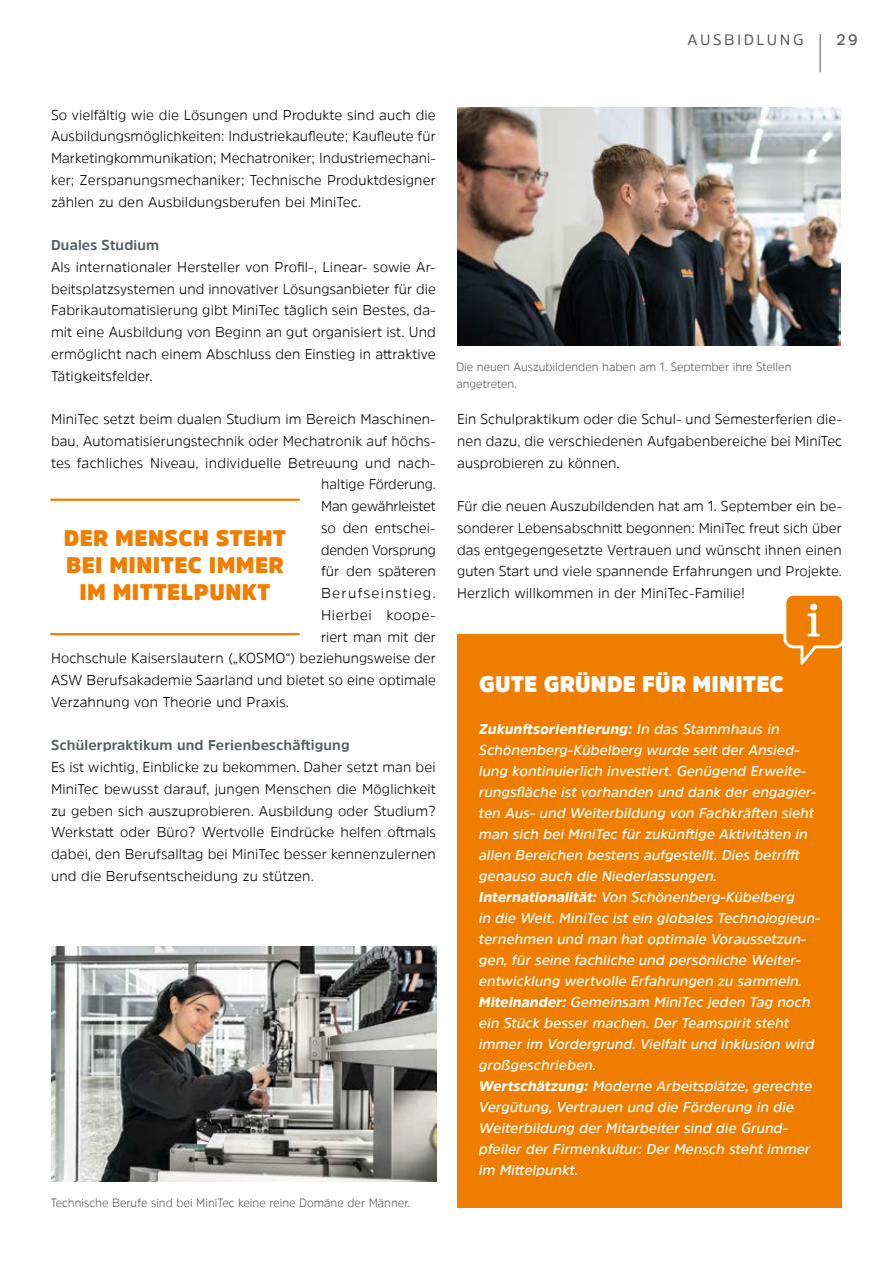
<style>
.page{position:relative;width:893px;height:1263px;background:#fff}
.page>*{position:absolute;margin:0;border:0;box-sizing:border-box;transform-origin:0 0}
.t1{font:900 22.5px/27px "Amsi Pro";letter-spacing:.02em;color:#ef7d00;text-align:center}
.t2{font:900 22.5px "Amsi Pro";letter-spacing:.01em;color:#fff}
.t3{font:15px "Amsi Pro";letter-spacing:.17em;color:#575756}
.t4{font:600 15px "Amsi Pro";color:#575756}
.t5{font:300 14.25px/21.8px "Amsi Pro";letter-spacing:.01em;color:#000;text-align:justify}
.t6{font:italic 600 14.25px/21px "Amsi Pro";color:#fff}
.t7{font:700 14.25px "Amsi Pro";letter-spacing:.01em;color:#535d62}
.t8{font:300 14.25px "Amsi Pro";letter-spacing:-.01em;color:#000}
.t9{font:300 14.25px "Amsi Pro";letter-spacing:-.015em;color:#000}
.t10{font:300 14.25px "Amsi Pro";letter-spacing:.08em;color:#000}
.t11{font:300 14.25px "Amsi Pro";letter-spacing:.035em;color:#000}
.t12{font:300 12px/16.5px "Amsi Pro";color:#575756}
.s1{font-weight:900}
</style>
<div class="page">
<img style="left:457px;top:108px;width:383px;height:238px">
<hr style="left:820px;top:34px;width:1px;height:38px;background:#575756">
<hr style="left:50px;top:499px;width:250px;height:2px;background:#ef7d00">
<hr style="left:50px;top:633px;width:250px;height:2px;background:#ef7d00">
<img style="left:51px;top:946px;width:385px;height:236px">
<div style="left:457px;top:634px;width:385px;height:574px;background:#ef7d00"></div>
<svg style="left:783px;top:595px;width:60px;height:69px"></svg>
<p class="t3" style="left:687px;top:30px;width:118px">AUSBIDLUNG</p>
<p class="t4" style="left:836px;top:30px;width:23px">29</p>
<p class="t5" style="left:51px;top:103px;width:386px">So vielfältig wie die Lösungen und Produkte sind auch die Ausbildungsmöglichkeiten: Industriekaufleute; Kaufleute für Marketingkommunikation; Mechatroniker; Industriemechani&shy;ker; Zerspanungsmechaniker; Technische Produktdesigner zählen zu den Ausbildungsberufen bei MiniTec.</p>
<p class="t7" style="left:51px;top:235px;width:110px">Duales Studium</p>
<p class="t5" style="left:51px;top:256px;width:386px">Als internationaler Hersteller von Profil-, Linear- sowie Ar&shy;beitsplatzsystemen und innovativer Lösungsanbieter für die Fabrikautomatisierung gibt MiniTec täglich sein Bestes, da&shy;mit eine Ausbildung von Beginn an gut organisiert ist. Und ermöglicht nach einem Abschluss den Einstieg in attraktive Tätigkeitsfelder.</p>
<p class="t5" style="left:51px;top:408px;width:386px">MiniTec setzt beim dualen Studium im Bereich Maschinen-</p>
<p class="t5" style="left:51px;top:430px;width:386px">bau, Automatisierungstechnik oder Mechatronik auf höchs-</p>
<p class="t5" style="left:51px;top:451px;width:386px">tes fachliches Niveau, individuelle Betreuung und nach-</p>
<p class="t8" style="left:321px;top:474px;width:116px">haltige Förderung.</p>
<p class="t8" style="left:321px;top:496px;width:116px">Man gewährleistet</p>
<p class="t5" style="left:321px;top:517px;width:116px">so den entschei-</p>
<p class="t9" style="left:321px;top:540px;width:116px">denden Vorsprung</p>
<p class="t5" style="left:321px;top:560px;width:116px">für den späteren</p>
<p class="t10" style="left:321px;top:583px;width:116px">Berufseinstieg.</p>
<p class="t11" style="left:321px;top:605px;width:116px">Hierbei koope-</p>
<p class="t5" style="left:321px;top:625px;width:116px">riert man mit der</p>
<p class="t5" style="left:51px;top:647px;width:386px">Hochschule Kaiserslautern („KOSMO“) beziehungsweise der</p>
<p class="t5" style="left:51px;top:669px;width:386px">ASW Berufsakademie Saarland und bietet so eine optimale</p>
<p class="t5" style="left:51px;top:691px;width:239px">Verzahnung von Theorie und Praxis.</p>
<p class="t7" style="left:51px;top:735px;width:300px">Schülerpraktikum und Ferienbeschäftigung</p>
<p class="t5" style="left:51px;top:756px;width:386px">Es ist wichtig, Einblicke zu bekommen. Daher setzt man bei MiniTec bewusst darauf, jungen Menschen die Möglichkeit zu geben sich auszuprobieren. Ausbildung oder Studium?<br>Werkstatt oder Büro? Wertvolle Eindrücke helfen oftmals dabei, den Berufsalltag bei MiniTec besser kennenzulernen und die Berufsentscheidung zu stützen.</p>
<h1 class="t1" style="left:64px;top:524px;width:224px">DER MENSCH STEHT<br>BEI MINITEC IMMER<br>IM MITTELPUNKT</h1>
<p class="t12" style="left:51px;top:1194px;width:361px">Technische Berufe sind bei MiniTec keine reine Domäne der Männer.</p>
<p class="t12" style="left:456px;top:358px;width:337px">Die neuen Auszubildenden haben am 1. September ihre Stellen angetreten.</p>
<p class="t5" style="left:457px;top:408px;width:387px">Ein Schulpraktikum oder die Schul- und Semesterferien die&shy;nen dazu, die verschiedenen Aufgabenbereiche bei MiniTec ausprobieren zu können.</p>
<p class="t5" style="left:457px;top:495px;width:386px">Für die neuen Auszubildenden hat am 1. September ein be&shy;sonderer Lebensabschnitt begonnen: MiniTec freut sich über das entgegengesetzte Vertrauen und wünscht ihnen einen guten Start und viele spannende Erfahrungen und Projekte.<br>Herzlich willkommen in der MiniTec-Familie!</p>
<h1 class="t2" style="left:479px;top:668px;width:306px">GUTE GRÜNDE FÜR MINITEC</h1>
<p class="t6" style="left:479px;top:718px;width:343px"><span class="s1">Zukunftsorientierung:</span> In das Stammhaus in Schönenberg-Kübelberg wurde seit der Ansied&shy;lung kontinuierlich investiert. Genügend Erweite&shy;rungsfläche ist vorhanden und dank der engagier&shy;ten Aus- und Weiterbildung von Fachkräften sieht man sich bei MiniTec für zukünftige Aktivitäten in allen Bereichen bestens aufgestellt. Dies betrifft genauso auch die Niederlassungen.<br><span class="s1">Internationalität:</span> Von Schönenberg-Kübelberg<br>in die Welt. MiniTec ist ein globales Technologieun&shy;ternehmen und man hat optimale Voraussetzun&shy;gen, für seine fachliche und persönliche Weiter&shy;entwicklung wertvolle Erfahrungen zu sammeln.<br><span class="s1">Miteinander:</span> Gemeinsam MiniTec jeden Tag noch ein Stück besser machen. Der Teamspirit steht immer im Vordergrund. Vielfalt und Inklusion wird großgeschrieben.<br><span class="s1">Wertschätzung:</span> Moderne Arbeitsplätze, gerechte Vergütung, Vertrauen und die Förderung in die Weiterbildung der Mitarbeiter sind die Grund&shy;pfeiler der Firmenkultur: Der Mensch steht immer im Mittelpunkt.</p>
</div>
